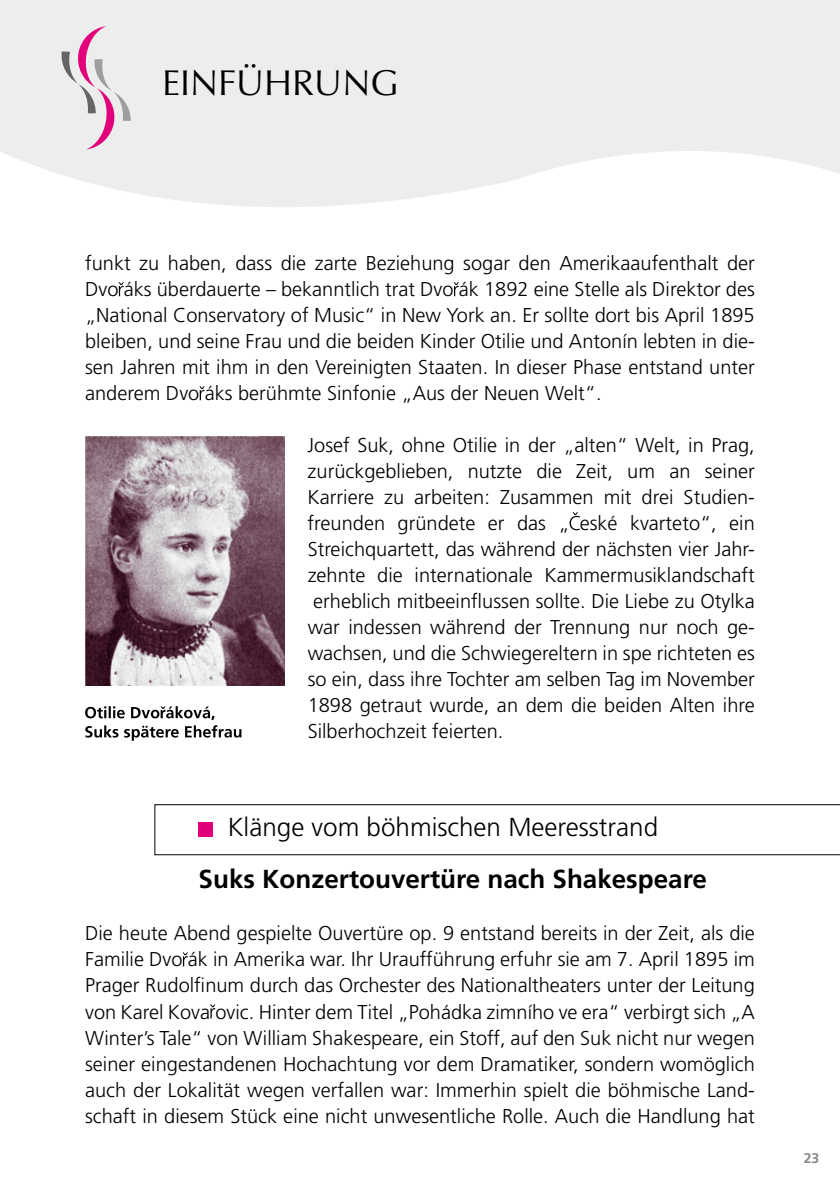
<style>
.page{position:relative;width:840px;height:1191px;background:#fff}
.page>*{position:absolute;margin:0;border:0;box-sizing:border-box;transform-origin:0 0}
.t1{font:36px "Optima";color:#000}
.t2{font:700 26px "Frutiger LT Std";color:#000}
.t3{font:300 26px "Frutiger LT Std";color:#000}
.t4{font:300 20px/26px "Frutiger LT Std";color:#000;text-align:justify}
.t5{font:700 14px "Frutiger LT Std";color:#87888a}
</style>
<div class="page">
<svg style="left:0;top:0;width:839px;height:297px;fill:#eceded"></svg>
<svg style="left:60px;top:26px;width:71px;height:123px;background:#e3d0db"></svg>
<svg style="left:118px;top:282px;width:6px;height:14px"></svg>
<svg style="left:453px;top:282px;width:5px;height:14px"></svg>
<svg style="left:199px;top:386px;width:5px;height:14px"></svg>
<svg style="left:569px;top:512px;width:10px;height:18px"></svg>
<svg style="left:182px;top:952px;width:6px;height:14px"></svg>
<svg style="left:210px;top:1004px;width:5px;height:14px"></svg>
<svg style="left:154px;top:804px;width:685px;height:51px"></svg>
<img style="left:85px;top:437px;width:200px;height:248px">
<svg style="left:85px;top:706px;width:156px;height:34px"></svg>
<h1 class="t1" style="left:162px;top:62px;width:238px">EINFÜHRUNG</h1>
<p class="t4" style="left:85px;top:251px;width:671px">funkt zu haben, dass die zarte Beziehung sogar den Amerikaaufenthalt der Dvo áks überdauerte – bekanntlich trat Dvo ák 1892 eine Stelle als Direktor des „National Conservatory of Music“ in New York an. Er sollte dort bis April 1895 bleiben, und seine Frau und die beiden Kinder Otilie und Antonín lebten in die&shy;sen Jahren mit ihm in den Vereinigten Staaten. In dieser Phase entstand unter anderem Dvo áks berühmte Sinfonie „Aus der Neuen Welt“.</p>
<p class="t4" style="left:307px;top:433px;width:448px">Josef Suk, ohne Otilie in der „alten“ Welt, in Prag, zurückgeblieben, nutzte die Zeit, um an seiner Karriere zu arbeiten: Zusammen mit drei Studien&shy;freunden gründete er das „ eské kvarteto“, ein Streichquartett, das während der nächsten vier Jahr&shy;zehnte die internationale Kammermusiklandschaft erheblich mitbeeinflussen sollte. Die Liebe zu Otylka war indessen während der Trennung nur noch ge&shy;wachsen, und die Schwiegereltern in spe richteten es so ein, dass ihre Tochter am selben Tag im November 1898 getraut wurde, an dem die beiden Alten ihre Silberhochzeit feierten.</p>
<h2 class="t3" style="left:227px;top:812px;width:432px">Klänge vom böhmischen Meeresstrand</h2>
<h2 class="t2" style="left:198px;top:864px;width:509px">Suks Konzertouvertüre nach Shakespeare</h2>
<p class="t4" style="left:85px;top:921px;width:671px">Die heute Abend gespielte Ouvertüre op. 9 entstand bereits in der Zeit, als die Familie Dvo ák in Amerika war. Ihr Uraufführung erfuhr sie am 7. April 1895 im Prager Rudolfinum durch das Orchester des Nationaltheaters unter der Leitung von Karel Kova ovic. Hinter dem Titel „Pohádka zimního ve era“ verbirgt sich „A Winter’s Tale“ von William Shakespeare, ein Stoff, auf den Suk nicht nur wegen seiner eingestandenen Hochachtung vor dem Dramatiker, sondern womöglich auch der Lokalität wegen verfallen war: Immerhin spielt die böhmische Land&shy;schaft in diesem Stück eine nicht unwesentliche Rolle. Auch die Handlung hat</p>
<p class="t5" style="left:803px;top:1150px;width:17px">23</p>
</div>
